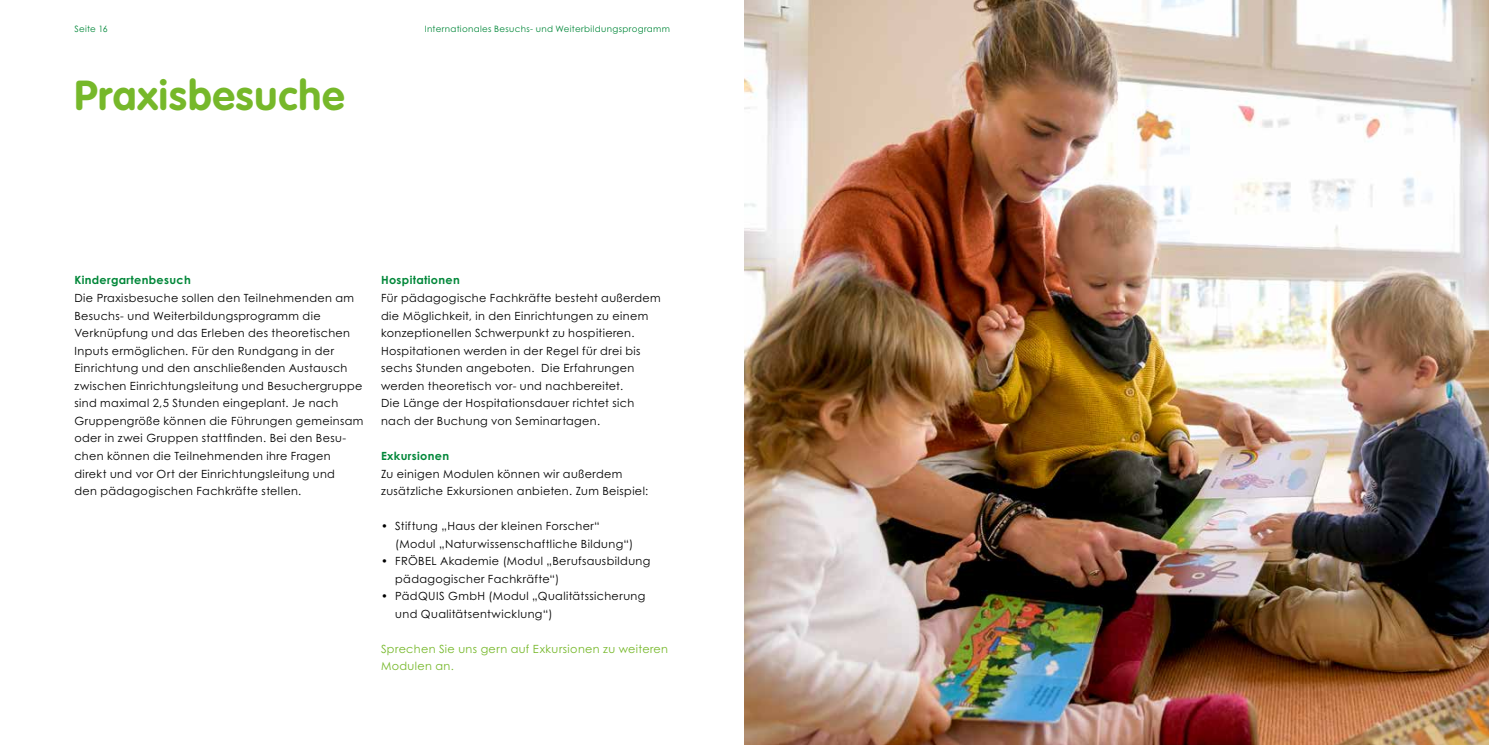
<style>
.page{position:relative;width:1489px;height:745px;background:#fff}
.page>*{position:absolute;margin:0;border:0;box-sizing:border-box;transform-origin:0 0}
.t1{font:700 41.25px "VAG Rounded";letter-spacing:.025em;color:#76b82a}
.t2{font:11.25px/17.5px "Century Gothic Pro";letter-spacing:.035em;color:#000}
.t3{font:11.25px/17.5px "Century Gothic Pro";letter-spacing:.035em;color:#76b82a}
.t4{font:700 11.25px "Century Gothic Pro";letter-spacing:.03em;color:#008739}
.t5{font:8.75px "Century Gothic Pro";letter-spacing:.035em;color:#008739}
</style>
<div class="page">
<img style="left:744px;top:0;width:744px;height:744px">
<p class="t5" style="left:74px;top:24px;width:35px">Seite 16</p>
<p class="t5" style="left:425px;top:24px;width:247px">Internationales Besuchs- und Weiterbildungsprogramm</p>
<h1 class="t1" style="left:74px;top:71px;width:272px">Praxisbesuche</h1>
<p class="t4" style="left:74px;top:273px;width:118px">Kindergartenbesuch</p>
<p class="t2" style="left:74px;top:289px;width:290px">Die Praxisbesuche sollen den Teilnehmenden am Besuchs- und Weiterbildungsprogramm die Verknüpfung und das Erleben des theoretischen Inputs ermöglichen. Für den Rundgang in der Einrichtung und den anschließenden Austausch zwischen Einrichtungsleitung und Besuchergruppe sind maximal 2,5 Stunden eingeplant. Je nach Gruppengröße können die Führungen gemeinsam oder in zwei Gruppen stattfinden. Bei den Besu&shy;chen können die Teilnehmenden ihre Fragen direkt und vor Ort der Einrichtungsleitung und<br>den pädagogischen Fachkräfte stellen.</p>
<p class="t4" style="left:381px;top:273px;width:80px">Hospitationen</p>
<p class="t2" style="left:381px;top:289px;width:281px">Für pädagogische Fachkräfte besteht außerdem die Möglichkeit, in den Einrichtungen zu einem konzeptionellen Schwerpunkt zu hospitieren.<br>Hospitationen werden in der Regel für drei bis sechs Stunden angeboten. Die Erfahrungen werden theoretisch vor- und nachbereitet.<br>Die Länge der Hospitationsdauer richtet sich nach der Buchung von Seminartagen.</p>
<p class="t4" style="left:381px;top:448px;width:69px">Exkursionen</p>
<p class="t2" style="left:381px;top:464px;width:268px">Zu einigen Modulen können wir außerdem zusätzliche Exkursionen anbieten. Zum Beispiel:</p>
<p class="t2" style="left:395px;top:517px;width:240px;text-indent:-14px">• Stiftung „Haus der kleinen Forscher“ (Modul „Naturwissenschaftliche Bildung“)</p>
<p class="t2" style="left:395px;top:552px;width:256px;text-indent:-14px">• FRÖBEL Akademie (Modul „Berufsausbildung pädagogischer Fachkräfte“)</p>
<p class="t2" style="left:395px;top:587px;width:252px;text-indent:-14px">• PädQUIS GmbH (Modul „Qualitätssicherung und Qualitätsentwicklung“)</p>
<p class="t3" style="left:381px;top:639px;width:288px">Sprechen Sie uns gern auf Exkursionen zu weiteren<br>Modulen an.</p>
</div>
